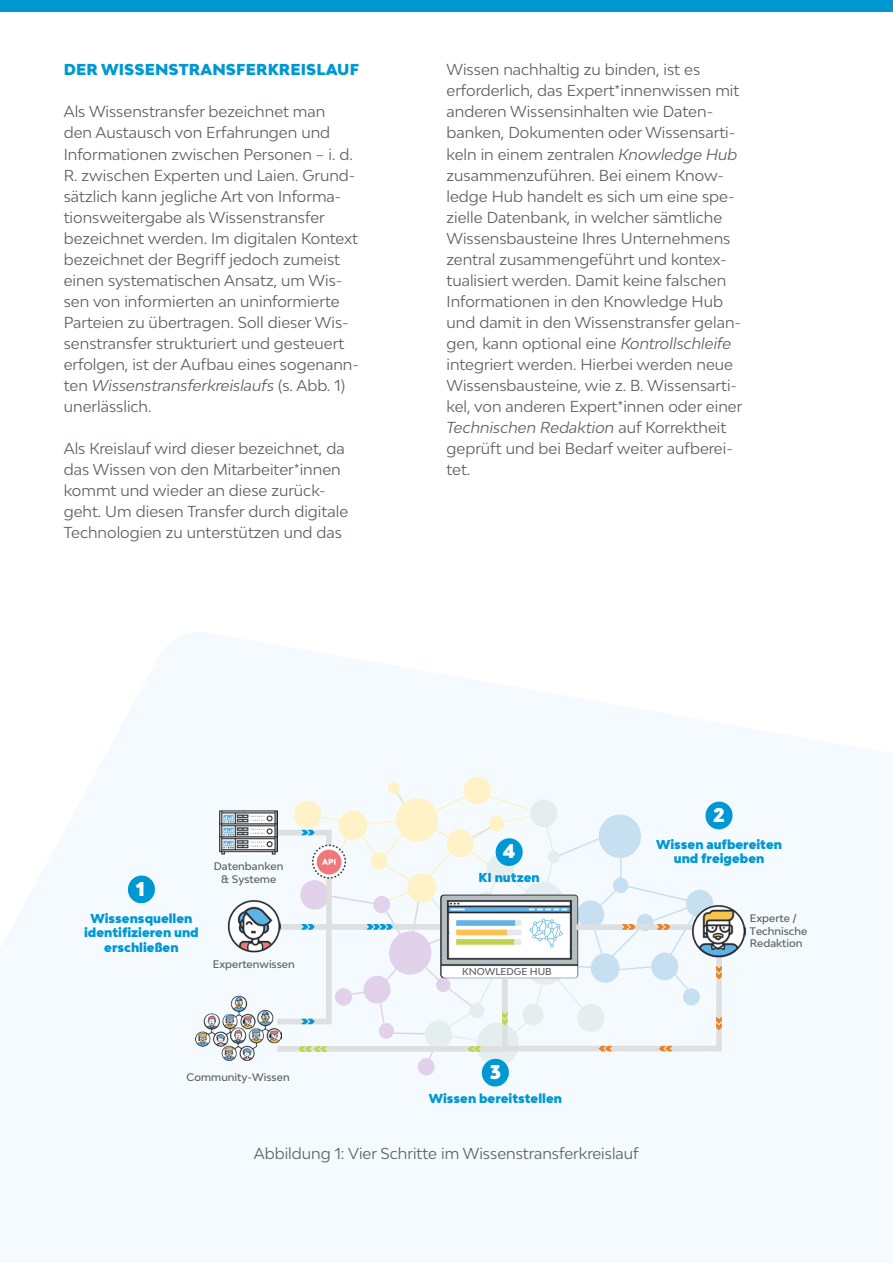
<style>
.page{position:relative;width:893px;height:1263px;background:#fff}
.page>*{position:absolute;margin:0;border:0;box-sizing:border-box;transform-origin:0 0}
.t1{font:900 18.75px "Bw Modelica";color:#fff}
.t2{font:15px/21px "Bw Modelica";color:#5b6065}
.t3{font:900 15px "Bw Modelica";letter-spacing:.01em;color:#0098d1}
.t4{font:900 12.3px/14.7px "Bw Modelica";color:#0098d4;text-align:center}
.t5{font:500 10.35px/12.5px "Bw Modelica";color:#5b5e61;text-align:center}
.t6{font:500 9.45px "Bw Modelica";color:#5b5e61}
.s1{font-style:italic}
</style>
<div class="page">
<svg style="left:0;top:632px;width:893px;height:631px;fill:#f4fafd"></svg>
<div style="left:0;top:0;width:893px;height:11px;background:#0098d1"></div>
<div style="left:464px;top:776px;width:27px;height:28px;background:#fff2c7;border-radius:50%"></div>
<div style="left:388px;top:782px;width:12px;height:12px;background:#fff2c7;border-radius:50%"></div>
<img style="left:195px;top:993px;width:77px;height:67px">
<svg style="left:126px;top:874px;width:30px;height:31px"></svg>
<img style="left:220px;top:810px;width:52px;height:45px">
<img style="left:734px;top:905px;width:11px;height:53px">
<img style="left:227px;top:899px;width:45px;height:54px">
<svg style="left:272px;top:787px;width:462px;height:301px"></svg>
<p class="t3" style="left:64px;top:60px;width:297px">DER WISSENSTRANSFERKREISLAUF</p>
<p class="t2" style="left:64px;top:101px;width:297px">Als Wissenstransfer bezeichnet man<br>den Austausch von Erfahrungen und Informationen zwischen Personen – i. d.<br>R. zwischen Experten und Laien. Grund&shy;sätzlich kann jegliche Art von Informa&shy;tionsweitergabe als Wissenstransfer bezeichnet werden. Im digitalen Kontext bezeichnet der Begriff jedoch zumeist einen systematischen Ansatz, um Wis&shy;sen von informierten an uninformierte Parteien zu übertragen. Soll dieser Wis&shy;senstransfer strukturiert und gesteuert erfolgen, ist der Aufbau eines sogenann&shy;ten <span class="s1">Wissenstransferkreislaufs</span> (s. Abb. 1) unerlässlich.</p>
<p class="t2" style="left:64px;top:437px;width:286px">Als Kreislauf wird dieser bezeichnet, da das Wissen von den Mitarbeiter*innen kommt und wieder an diese zurück&shy;geht. Um diesen Transfer durch digitale Technologien zu unterstützen und das</p>
<p class="t2" style="left:446px;top:59px;width:297px">Wissen nachhaltig zu binden, ist es erforderlich, das Expert*innenwissen mit anderen Wissensinhalten wie Daten&shy;banken, Dokumenten oder Wissensarti&shy;keln in einem zentralen <span class="s1">Knowledge Hub </span>zusammenzuführen. Bei einem Know&shy;ledge Hub handelt es sich um eine spe&shy;zielle Datenbank, in welcher sämtliche Wissensbausteine Ihres Unternehmens zentral zusammengeführt und kontex&shy;tualisiert werden. Damit keine falschen Informationen in den Knowledge Hub und damit in den Wissenstransfer gelan&shy;gen, kann optional eine <span class="s1">Kontrollschleife </span>integriert werden. Hierbei werden neue Wissensbausteine, wie z. B. Wissensarti&shy;kel, von anderen Expert*innen oder einer <span class="s1">Technischen Redaktion</span> auf Korrektheit geprüft und bei Bedarf weiter aufberei&shy;tet.</p>
<p class="t1" style="left:136px;top:877px;width:11px">1</p>
<p class="t4" style="left:84px;top:910px;width:116px">Wissensquellen identifizieren und erschließen</p>
<p class="t5" style="left:214px;top:860px;width:71px">Datenbanken &amp; Systeme</p>
<p class="t5" style="left:213px;top:958px;width:84px">Expertenwissen</p>
<p class="t5" style="left:187px;top:1070px;width:105px">Community-Wissen</p>
<p class="t1" style="left:503px;top:839px;width:14px">4</p>
<p class="t4" style="left:479px;top:870px;width:63px">KI nutzen</p>
<p class="t6" style="left:462px;top:965px;width:91px">KNOWLEDGE HUB</p>
<p class="t1" style="left:490px;top:1059px;width:13px">3</p>
<p class="t4" style="left:429px;top:1091px;width:135px">Wissen bereitstellen</p>
<p class="t1" style="left:713px;top:802px;width:13px">2</p>
<p class="t4" style="left:656px;top:836px;width:127px">Wissen aufbereiten und freigeben</p>
<p class="t5" style="left:750px;top:912px;width:59px;text-align:left">Experte /<br>Technische<br>Redaktion</p>
<p class="t2" style="left:254px;top:1142px;width:387px">Abbildung 1: Vier Schritte im Wissenstransferkreislauf</p>
</div>
